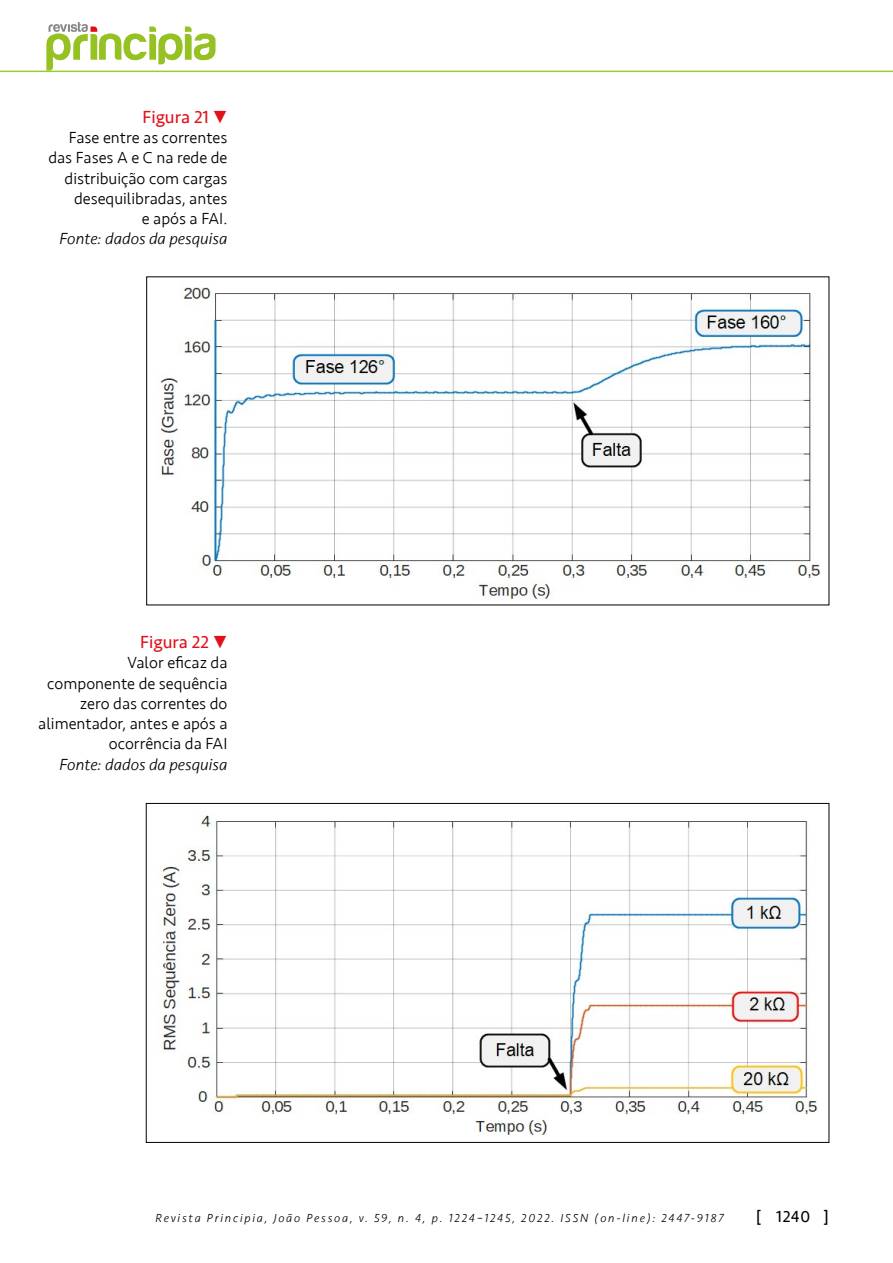
<style>
.page{position:relative;width:893px;height:1263px;background:#fff}
.page>*{position:absolute;margin:0;border:0;box-sizing:border-box;transform-origin:0 0}
.t1{font:18px "Seravek";color:#e2101a}
.t2{font:300 16.5px/20.2px "Seravek";color:#000;text-align:right}
.t3{font:italic 300 16.5px "Seravek";color:#000}
.t4{font:16.5px "Seravek";color:#000}
.t5{font:italic 300 12px "Seravek";letter-spacing:.15em;color:#000}
</style>
<div class="page">
<hr style="left:0;top:71px;width:893px;height:1px;background:#9c3">
<img style="left:160px;top:286px;width:660px;height:313px">
<img style="left:159px;top:815px;width:658px;height:321px">
<svg style="left:46px;top:22px;width:170px;height:49px"></svg>
<p class="t1" style="left:143px;top:103px;width:86px">Figura 21 •</p>
<p class="t2" style="left:48px;top:128px;width:181px">Fase entre as correntes das Fases A e C na rede de distribuição com cargas desequilibradas, antes<br>e após a FAI.</p>
<p class="t3" style="left:60px;top:229px;width:169px">Fonte: dados da pesquisa</p>
<p class="t1" style="left:140px;top:628px;width:89px">Figura 22 •</p>
<p class="t2" style="left:38px;top:653px;width:191px">Valor eficaz da componente de sequência zero das correntes do alimentador, antes e após a ocorrência da FAI</p>
<p class="t3" style="left:60px;top:754px;width:169px">Fonte: dados da pesquisa</p>
<p class="t5" style="left:155px;top:1211px;width:570px">Revista Principia, João Pessoa, v. 59, n. 4, p. 1224–1245, 2022. ISSN (on-line): 2447-9187</p>
<p class="t4" style="left:756px;top:1204px;width:75px">[ 1240 ]</p>
</div>
